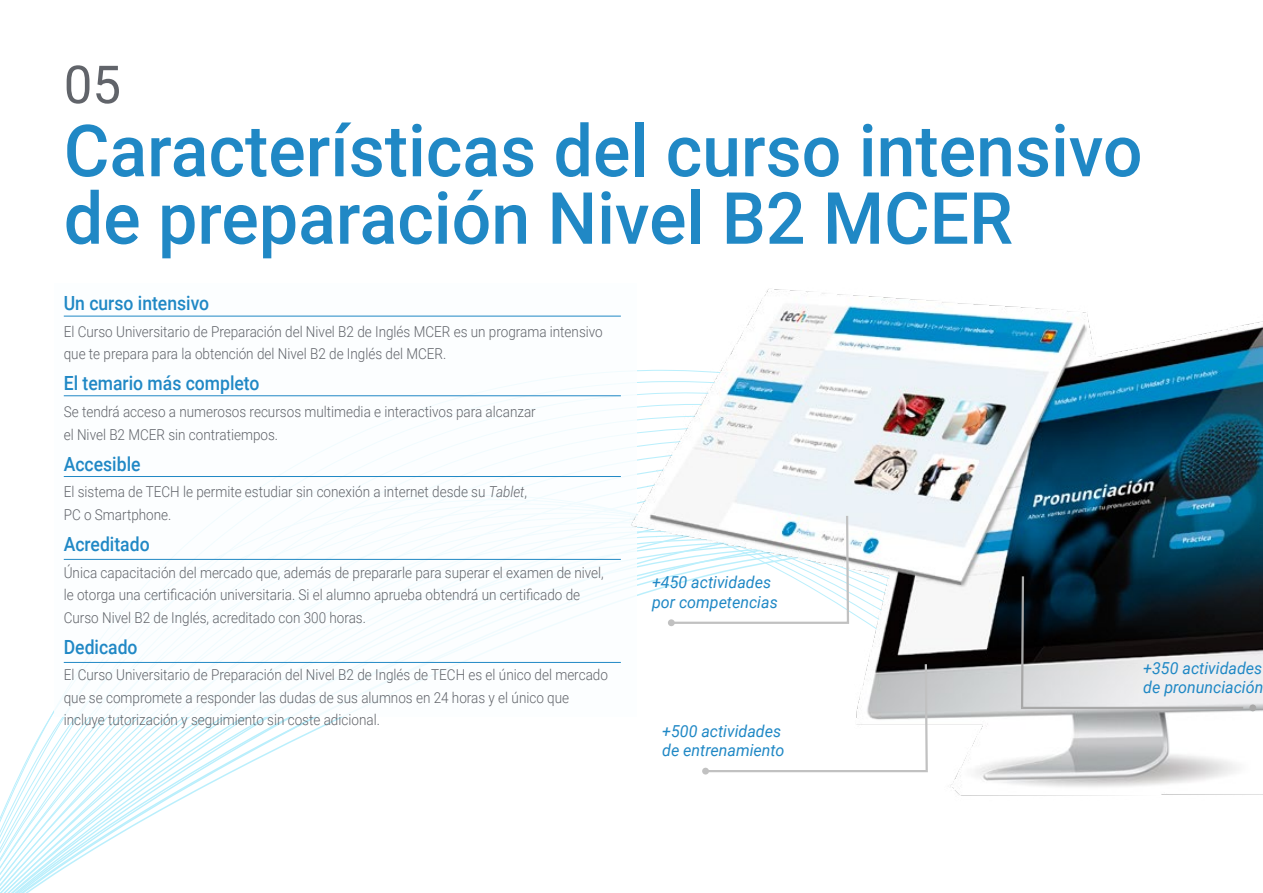
<style>
.page{position:relative;width:1263px;height:893px;background:#fff}
.page>*{position:absolute;margin:0;border:0;box-sizing:border-box;transform-origin:0 0}
.t1{font:500 72px/67.5px "Roboto";color:#2088c5}
.t2{font:52.5px "Roboto";color:#61646a}
.t3{font:500 19.5px "Roboto";color:#2088c5;scale:.9 1}
.t4{font:italic 16.5px/19.5px "Roboto";color:#2088c5}
.t5{font:300 15px/22.5px "Roboto";color:#61646a;scale:.9 1}
.s1{font-style:italic}
</style>
<div class="page">
<svg style="left:0;top:710px;width:343px;height:183px"></svg>
<div style="left:54px;top:283px;width:582px;height:434px;background:#fcfeff"></div>
<img style="left:594px;top:289px;width:669px;height:507px">
<hr style="left:64px;top:316px;width:557px;height:1px;background:#2088c5">
<hr style="left:64px;top:395px;width:557px;height:1px;background:#2088c5">
<hr style="left:64px;top:476px;width:557px;height:1px;background:#2088c5">
<hr style="left:64px;top:559px;width:557px;height:1px;background:#2088c5">
<hr style="left:64px;top:662px;width:557px;height:1px;background:#2088c5">
<svg style="left:703px;top:662px;width:226px;height:111px"></svg>
<div style="left:702px;top:768px;width:7px;height:6px;background:#c1c1c1;border-radius:50%"></div>
<svg style="left:668px;top:514px;width:182px;height:111px"></svg>
<div style="left:668px;top:619px;width:7px;height:7px;background:#c1c1c1;border-radius:50%"></div>
<svg style="left:1020px;top:574px;width:225px;height:136px;background:#5d6368"></svg>
<div style="left:1249px;top:704px;width:7px;height:7px;background:#a8a8a8;border-radius:50%"></div>
<h2 class="t2" style="left:64px;top:48px;width:59px">05</h2>
<h1 class="t1" style="left:64px;top:114px;width:1080px">Características del curso intensivo de preparación Nivel B2 MCER</h1>
<h3 class="t3" style="left:64px;top:290px;width:163px">Un curso intensivo</h3>
<p class="t5" style="left:64px;top:320px;width:600px">El Curso Universitario de Preparación del Nivel B2 de Inglés MCER es un programa intensivo que te prepara para la obtención del Nivel B2 de Inglés del MCER.</p>
<h3 class="t3" style="left:64px;top:370px;width:219px">El temario más completo</h3>
<p class="t5" style="left:64px;top:400px;width:526px">Se tendrá acceso a numerosos recursos multimedia e interactivos para alcanzar el Nivel B2 MCER sin contratiempos.</p>
<h3 class="t3" style="left:64px;top:450px;width:87px">Accesible</h3>
<p class="t5" style="left:64px;top:480px;width:516px">El sistema de TECH le permite estudiar sin conexión a internet desde su <span class="s1">Tablet</span>,<br>PC o Smartphone.</p>
<h3 class="t3" style="left:64px;top:530px;width:97px">Acreditado</h3>
<p class="t5" style="left:64px;top:561px;width:602px">Única capacitación del mercado que, además de prepararle para superar el examen de nivel, le otorga una certificación universitaria. Si el alumno aprueba obtendrá un certificado de<br>Curso Nivel B2 de Inglés, acreditado con 300 horas.</p>
<h3 class="t3" style="left:64px;top:633px;width:84px">Dedicado</h3>
<p class="t5" style="left:64px;top:663px;width:606px">El Curso Universitario de Preparación del Nivel B2 de Inglés de TECH es el único del mercado que se compromete a responder las dudas de sus alumnos en 24 horas y el único que incluye tutorización y seguimiento sin coste adicional.</p>
<p class="t4" style="left:652px;top:572px;width:127px">+450 actividades por competencias</p>
<p class="t4" style="left:662px;top:721px;width:124px">+500 actividades de entrenamiento</p>
<p class="t4" style="left:1143px;top:658px;width:122px">+350 actividades de pronunciación</p>
</div>
